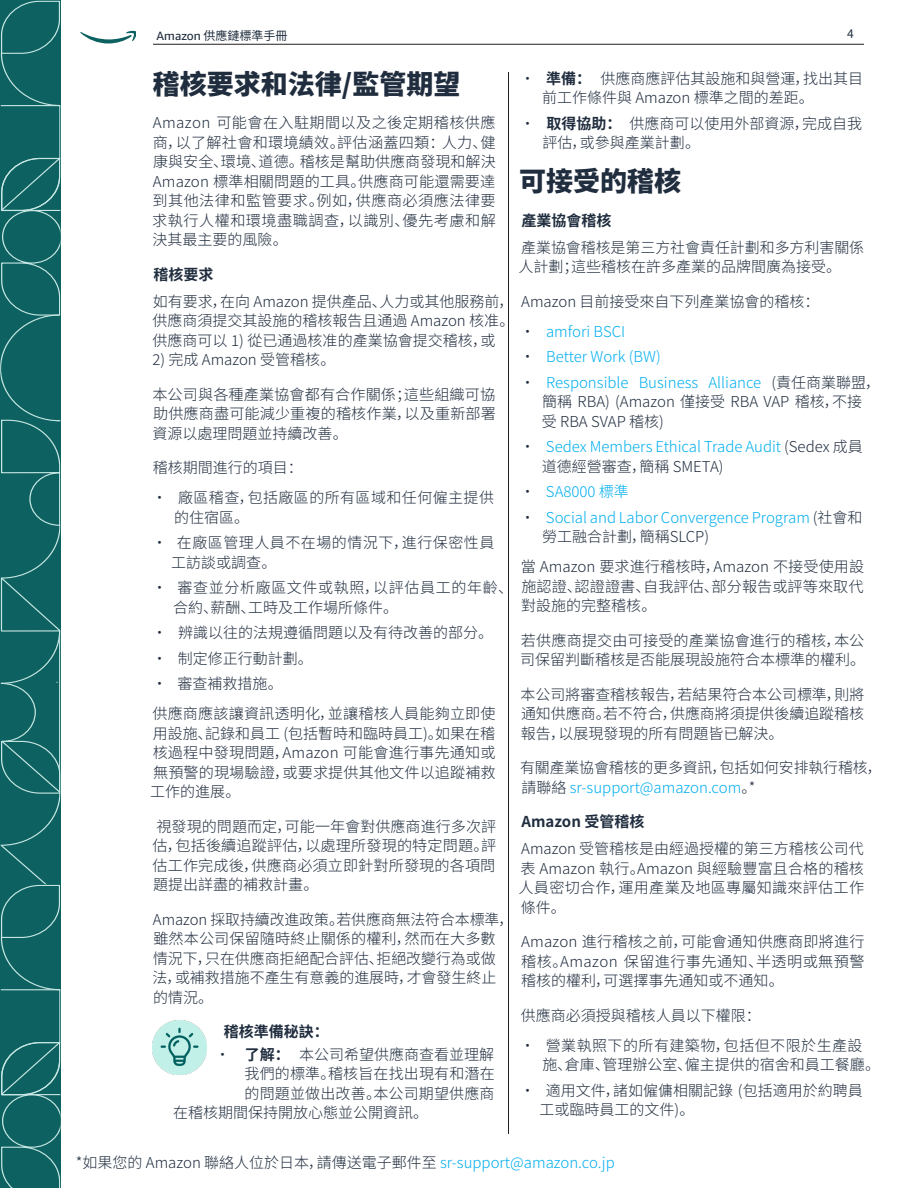
<style>
.page{position:relative;width:918px;height:1188px;background:#fff}
.page>*{position:absolute;margin:0;border:0;box-sizing:border-box;transform-origin:0 0}
.Main-Page-Title{font:800 27px "Source Han Sans CN";color:#202d3e}
.Body_Text-smaller_SCS{font:300 15px/19.5px "Source Han Sans CN";color:#202d3e;text-align:justify}
.t1{font:300 15px/19.5px "Source Han Sans CN";color:#00aeef}
.Body_Text-smaller_SCS-2{font:300 15px/19.5px "Source Han Sans CN";letter-spacing:.03em;color:#202d3e}
.Body_Text-smaller_SCS-3{font:300 15px/19.5px "Source Han Sans CN";letter-spacing:.04em;color:#202d3e}
.Body_Text-smaller_SCS-4{font:300 15px/19.5px "Source Han Sans CN";letter-spacing:.035em;color:#202d3e}
.Body_Text-smaller_SCS-bold{font:700 15px "Source Han Sans CN";color:#202d3e}
.Body_Text-smaller_SCS-bold_no_toc{font:700 15px "Source Han Sans CN";color:#202d3e}
.t2{font:12px "Source Han Sans CN";color:#202d3e}
.s1{font-family:"Amazon Ember"}
.s2{font-weight:700}
.s3{color:#202d3e}
.s4{color:#00aeef}
</style>
<div class="page">
<div style="left:0;top:794px;width:60px;height:50px;background:#0d6161"></div>
<svg style="left:0;top:0;width:60px;height:794px;background:#176868"></svg>
<svg style="left:0;top:844px;width:60px;height:344px;background:#156766"></svg>
<svg style="left:80px;top:31px;width:56px;height:12px"></svg>
<hr style="left:153px;top:44px;width:711px;height:1px;background:#231f20">
<hr style="left:508px;top:72px;width:1px;height:1062px;background:#231f20">
<img style="left:153px;top:1021px;width:54px;height:54px">
<p class="t2" style="left:157px;top:29px;width:133px"><span class="s1">Amazon</span> 供應鏈標準手冊</p>
<p class="t2" style="left:847px;top:27px;width:8px">4</p>
<p class="Main-Page-Title" style="left:153px;top:68px;width:309px">稽核要求和法律/監管期望</p>
<p class="Body_Text-smaller_SCS" style="left:152px;top:113px;width:345px">Amazon 可能會在入駐期間以及之後定期稽核供應商，以了解社會和環境績效。評估涵蓋四類：人力、健康與安全、環境、道德。稽核是幫助供應商發現和解決Amazon 標準相關問題的工具。供應商可能還需要達到其他法律和監管要求。例如，供應商必須應法律要求執行人權和環境盡職調查，以識別、優先考慮和解決其最主要的風險。</p>
<p class="Body_Text-smaller_SCS-bold" style="left:153px;top:266px;width:62px">稽核要求</p>
<p class="Body_Text-smaller_SCS" style="left:152px;top:292px;width:363px">如有要求，在向 Amazon 提供產品、人力或其他服務前，供應商須提交其設施的稽核報告且通過 Amazon 核准。供應商可以 1) 從已通過核准的產業協會提交稽核，或</p>
<p class="Body_Text-smaller_SCS" style="left:152px;top:350px;width:184px">2) 完成 Amazon 受管稽核。</p>
<p class="Body_Text-smaller_SCS" style="left:152px;top:385px;width:345px">本公司與各種產業協會都有合作關係；這些組織可協助供應商盡可能減少重複的稽核作業，以及重新部署資源以處理問題並持續改善。</p>
<p class="Body_Text-smaller_SCS" style="left:153px;top:458px;width:151px">稽核期間進行的項目：</p>
<p class="Body_Text-smaller_SCS-2" style="left:174px;top:488px;width:321px;text-indent:-22px">• 廠區稽查，包括廠區的所有區域和任何僱主提供的住宿區。</p>
<p class="Body_Text-smaller_SCS-4" style="left:171px;top:533px;width:325px;text-indent:-19px">• 在廠區管理人員不在場的情況下，進行保密性員工訪談或調查。</p>
<p class="Body_Text-smaller_SCS-3" style="left:173px;top:578px;width:342px;text-indent:-21px">• 審查並分析廠區文件或執照，以評估員工的年齡、合約、薪酬、工時及工作場所條件。</p>
<p class="Body_Text-smaller_SCS" style="left:152px;top:623px;width:343px">• 辨識以往的法規遵循問題以及有待改善的部分。</p>
<p class="Body_Text-smaller_SCS" style="left:152px;top:649px;width:162px">• 制定修正行動計劃。</p>
<p class="Body_Text-smaller_SCS" style="left:152px;top:674px;width:132px">• 審查補救措施。</p>
<p class="Body_Text-smaller_SCS" style="left:150px;top:704px;width:347px">供應商應該讓資訊透明化，並讓稽核人員能夠立即使用設施、記錄和員工 (包括暫時和臨時員工)。如果在稽核過程中發現問題，Amazon 可能會進行事先通知或無預警的現場驗證，或要求提供其他文件以追蹤補救工作的進展。</p>
<p class="Body_Text-smaller_SCS" style="left:153px;top:817px;width:345px">視發現的問題而定，可能一年會對供應商進行多次評估，包括後續追蹤評估，以處理所發現的特定問題。評估工作完成後，供應商必須立即針對所發現的各項問題提出詳盡的補救計畫。</p>
<p class="Body_Text-smaller_SCS" style="left:153px;top:910px;width:362px;text-align:left">Amazon 採取持續改進政策。若供應商無法符合本標準，雖然本公司保留隨時終止關係的權利，然而在大多數情況下，只在供應商拒絕配合評估、拒絕改變行為或做法，或補救措施不產生有意義的進展時，才會發生終止的情況。</p>
<p class="Body_Text-smaller_SCS-bold_no_toc" style="left:224px;top:1023px;width:106px">稽核準備秘訣：</p>
<p class="Body_Text-smaller_SCS" style="left:215px;top:1045px;width:281px">• <span class="s2">了解：</span> 本公司希望供應商查看並理解</p>
<p class="Body_Text-smaller_SCS" style="left:245px;top:1064px;width:252px">我們的標準。稽核旨在找出現有和潛在</p>
<p class="Body_Text-smaller_SCS" style="left:245px;top:1084px;width:251px">的問題並做出改善。本公司期望供應商</p>
<p class="Body_Text-smaller_SCS" style="left:173px;top:1103px;width:257px">在稽核期間保持開放心態並公開資訊。</p>
<p class="Body_Text-smaller_SCS" style="left:542px;top:69px;width:322px;text-indent:-22px">• <span class="s2">準備：</span> 供應商應評估其設施和與營運，找出其目前工作條件與 Amazon 標準之間的差距。</p>
<p class="Body_Text-smaller_SCS" style="left:542px;top:114px;width:321px;text-indent:-22px">• <span class="s2">取得協助：</span> 供應商可以使用外部資源，完成自我評估，或參與產業計劃。</p>
<p class="Main-Page-Title" style="left:519px;top:166px;width:163px">可接受的稽核</p>
<p class="Body_Text-smaller_SCS-bold" style="left:521px;top:212px;width:92px">產業協會稽核</p>
<p class="Body_Text-smaller_SCS" style="left:519px;top:238px;width:347px">產業協會稽核是第三方社會責任計劃和多方利害關係人計劃；這些稽核在許多產業的品牌間廣為接受。</p>
<p class="Body_Text-smaller_SCS" style="left:521px;top:292px;width:300px">Amazon 目前接受來自下列產業協會的稽核：</p>
<p class="t1" style="left:520px;top:322px;width:106px"><span class="s3">•</span> amfori BSCI</p>
<p class="t1" style="left:520px;top:347px;width:142px"><span class="s3">•</span> Better Work (BW)</p>
<p class="Body_Text-smaller_SCS" style="left:542px;top:373px;width:340px;text-align:left;text-indent:-22px">• <span class="s4">Responsible Business Alliance</span> (責任商業聯盟，簡稱 RBA) (Amazon 僅接受 RBA VAP 稽核，不接受 RBA SVAP 稽核)</p>
<p class="t1" style="left:542px;top:437px;width:322px;text-indent:-22px"><span class="s3">•</span> Sedex Members Ethical Trade Audit <span class="s3">(Sedex 成員道德經營審查，簡稱 SMETA)</span></p>
<p class="t1" style="left:520px;top:482px;width:110px"><span class="s3">•</span> SA8000 標準</p>
<p class="t1" style="left:542px;top:508px;width:322px;text-indent:-22px"><span class="s3">•</span> Social and Labor Convergence Program <span class="s3">(社會和勞工融合計劃，簡稱SLCP)</span></p>
<p class="Body_Text-smaller_SCS" style="left:521px;top:557px;width:345px">當 Amazon 要求進行稽核時，Amazon 不接受使用設施認證、認證證書、自我評估、部分報告或評等來取代對設施的完整稽核。</p>
<p class="Body_Text-smaller_SCS" style="left:520px;top:631px;width:347px">若供應商提交由可接受的產業協會進行的稽核，本公司保留判斷稽核是否能展現設施符合本標準的權利。</p>
<p class="Body_Text-smaller_SCS" style="left:521px;top:685px;width:345px">本公司將審查稽核報告，若結果符合本公司標準，則將通知供應商。若不符合，供應商將須提供後續追蹤稽核報告，以展現發現的所有問題皆已解決。</p>
<p class="Body_Text-smaller_SCS" style="left:520px;top:758px;width:363px">有關產業協會稽核的更多資訊，包括如何安排執行稽核，請聯絡 <span class="s4">sr-support@amazon.com</span>。*</p>
<p class="Body_Text-smaller_SCS-bold" style="left:521px;top:813px;width:125px">Amazon 受管稽核</p>
<p class="Body_Text-smaller_SCS" style="left:519px;top:839px;width:347px">Amazon 受管稽核是由經過授權的第三方稽核公司代表 Amazon 執行。Amazon 與經驗豐富且合格的稽核人員密切合作，運用產業及地區專屬知識來評估工作條件。</p>
<p class="Body_Text-smaller_SCS" style="left:521px;top:932px;width:345px">Amazon 進行稽核之前，可能會通知供應商即將進行稽核。Amazon 保留進行事先通知、半透明或無預警稽核的權利，可選擇事先通知或不通知。</p>
<p class="Body_Text-smaller_SCS" style="left:521px;top:1006px;width:241px">供應商必須授與稽核人員以下權限：</p>
<p class="Body_Text-smaller_SCS-2" style="left:542px;top:1036px;width:339px;text-indent:-22px">• 營業執照下的所有建築物，包括但不限於生產設施、倉庫、管理辦公室、僱主提供的宿舍和員工餐廳。</p>
<p class="Body_Text-smaller_SCS" style="left:540px;top:1081px;width:325px;text-indent:-19px">• 適用文件，諸如僱傭相關記錄 (包括適用於約聘員工或臨時員工的文件)。</p>
<p class="Body_Text-smaller_SCS" style="left:76px;top:1153px;width:540px">*如果您的 Amazon 聯絡人位於日本，請傳送電子郵件至 <span class="s4">sr-support@amazon.co.jp</span></p>
</div>
